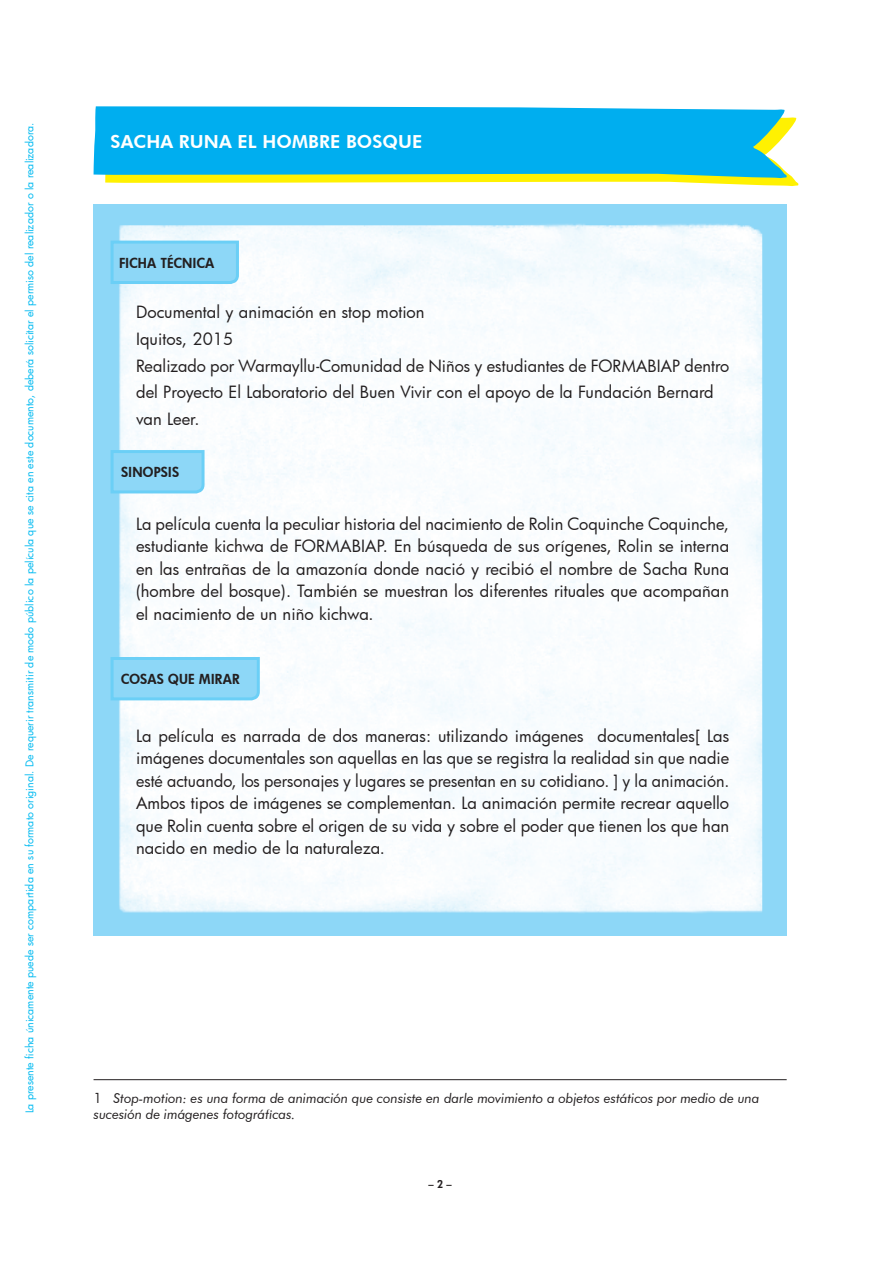
<style>
.page{position:relative;width:893px;height:1263px;background:#fff}
.page>*{position:absolute;margin:0;border:0;box-sizing:border-box;transform-origin:0 0}
.titulo2{font:800 18px "Futura BT";letter-spacing:.005em;color:#fff}
.interior{font:16.5px/22.5px "Futura";letter-spacing:.005em;color:#231f20;text-align:justify}
.notas_al_pie{font:italic 13.5px/16.5px "Futura BT";letter-spacing:-.005em;color:#231f20}
.cenefa{font:800 13.5px "Futura";letter-spacing:.02em;color:#231f20}
.t1{font:10.5px "Futura";letter-spacing:.005em;color:#00baf1}
.t2{font:800 10.5px "Futura";color:#231f20}
.s1{font-family:"Futura";font-style:normal}
</style>
<div class="page">
<svg style="left:105px;top:117px;width:694px;height:69px"></svg>
<svg style="left:94px;top:106px;width:695px;height:72px;background:#17b4e0"></svg>
<img style="left:94px;top:205px;width:693px;height:730px">
<svg style="left:109px;top:239px;width:131px;height:46px;background:#8dd7f7"></svg>
<svg style="left:109px;top:449px;width:97px;height:46px;background:#8ed8f7"></svg>
<svg style="left:109px;top:655px;width:152px;height:47px;background:#90d8f7"></svg>
<hr style="left:94px;top:1079px;width:693px;height:1px;background:#231f20">
<p class="t1" style="left:23px;top:1113px;width:992px;rotate:-90deg">La presente ficha únicamente puede ser compartida en su formato original. De requerir transmitir de modo público la película que se cita en este documento, deberá solicitar el permiso del realizador o la realizadora.</p>
<p class="titulo2" style="left:111px;top:131px;width:313px">SACHA RUNA EL HOMBRE BOSQUE</p>
<p class="cenefa" style="left:119px;top:254px;width:97px">FICHA TÉCNICA</p>
<p class="interior" style="left:136px;top:300px;width:290px">Documental y animación en stop motion</p>
<p class="interior" style="left:136px;top:327px;width:99px">Iquitos, 2015</p>
<p class="interior" style="left:136px;top:354px;width:595px">Realizado por Warmayllu-Comunidad de Niños y estudiantes de FORMABIAP dentro</p>
<p class="interior" style="left:136px;top:381px;width:579px">del Proyecto El Laboratorio del Buen Vivir con el apoyo de la Fundación Bernard</p>
<p class="interior" style="left:136px;top:407px;width:65px">van Leer.</p>
<p class="cenefa" style="left:121px;top:463px;width:59px">SINOPSIS</p>
<p class="interior" style="left:136px;top:512px;width:595px">La película cuenta la peculiar historia del nacimiento de Rolin Coquinche Coquinche, estudiante kichwa de FORMABIAP. En búsqueda de sus orígenes, Rolin se interna en las entrañas de la amazonía donde nació y recibió el nombre de Sacha Runa (hombre del bosque). También se muestran los diferentes rituales que acompañan el nacimiento de un niño kichwa.</p>
<p class="cenefa" style="left:121px;top:670px;width:120px">COSAS QUE MIRAR</p>
<p class="interior" style="left:136px;top:724px;width:595px">La película es narrada de dos maneras: utilizando imágenes documentales[ Las imágenes documentales son aquellas en las que se registra la realidad sin que nadie esté actuando, los personajes y lugares se presentan en su cotidiano. ] y la animación.<br>Ambos tipos de imágenes se complementan. La animación permite recrear aquello que Rolin cuenta sobre el origen de su vida y sobre el poder que tienen los que han nacido en medio de la naturaleza.</p>
<p class="notas_al_pie" style="left:94px;top:1089px;width:667px"><span class="s1">1</span> Stop-motion: es una forma de animación que consiste en darle movimiento a objetos estáticos por medio de una sucesión de imágenes fotográficas.</p>
<p class="t2" style="left:429px;top:1177px;width:25px">– 2 –</p>
</div>
